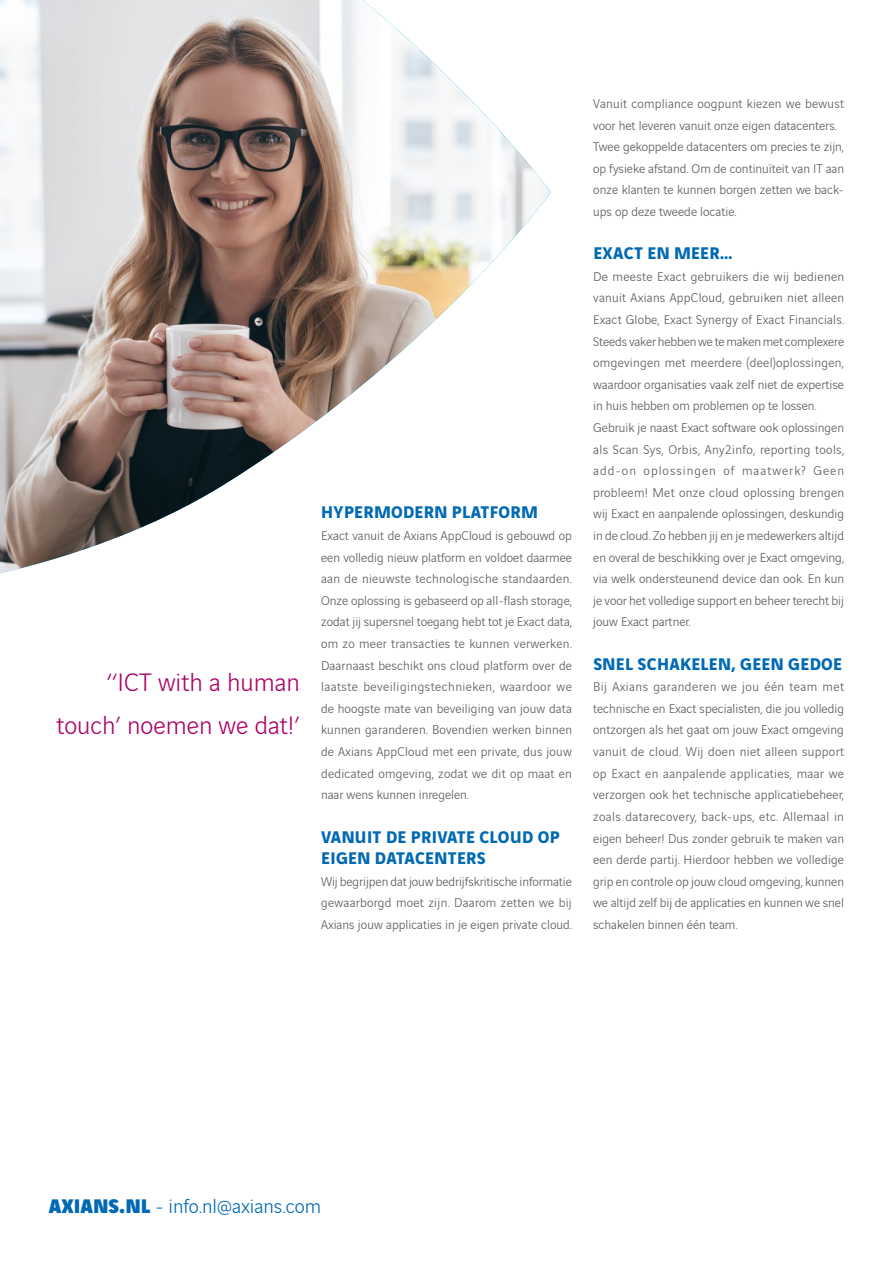
<style>
.page{position:relative;width:893px;height:1263px;background:#fff}
.page>*{position:absolute;margin:0;border:0;box-sizing:border-box;transform-origin:0 0}
.Streamer{font:300 27px/43.2px "Vinci Sans";color:#aa0469;text-align:right}
.Inhoud_cijfer{font:300 21px "Vinci Sans";color:#0069b4}
.Tekstkop{font:700 18px/21.6px "Vinci Sans";letter-spacing:.02em;color:#0069b4}
.Body_tekst{font:300 13.5px/21.6px "Vinci Sans";color:#575756;text-align:justify}
.s1{font-weight:900}
</style>
<div class="page">
<img style="left:0;top:0;width:551px;height:574px">
<p class="Streamer" style="left:56px;top:659px;width:245px">‘‘ICT with a human touch’ noemen we dat!’</p>
<p class="Tekstkop" style="left:321px;top:500px;width:218px">HYPERMODERN PLATFORM</p>
<p class="Body_tekst" style="left:321px;top:524px;width:253px">Exact vanuit de Axians AppCloud is gebouwd op een volledig nieuw platform en voldoet daarmee aan de nieuwste technologische standaarden.<br>Onze oplossing is gebaseerd op all-flash storage, zodat jij supersnel toegang hebt tot je Exact data, om zo meer transacties te kunnen verwerken.<br>Daarnaast beschikt ons cloud platform over de laatste beveiligingstechnieken, waardoor we de hoogste mate van beveiliging van jouw data kunnen garanderen. Bovendien werken binnen de Axians AppCloud met een private, dus jouw dedicated omgeving, zodat we dit op maat en naar wens kunnen inregelen.</p>
<p class="Tekstkop" style="left:321px;top:824px;width:240px">VANUIT DE PRIVATE CLOUD OP<br>EIGEN DATACENTERS</p>
<p class="Body_tekst" style="left:321px;top:869px;width:252px">Wij begrijpen dat jouw bedrijfskritische informatie gewaarborgd moet zijn. Daarom zetten we bij Axians jouw applicaties in je eigen private cloud.</p>
<p class="Body_tekst" style="left:593px;top:92px;width:252px">Vanuit compliance oogpunt kiezen we bewust voor het leveren vanuit onze eigen datacenters.</p>
<p class="Body_tekst" style="left:593px;top:135px;width:252px">Twee gekoppelde datacenters om precies te zijn, op fysieke afstand. Om de continuïteit van IT aan onze klanten te kunnen borgen zetten we back&shy;ups op deze tweede locatie.</p>
<p class="Tekstkop" style="left:593px;top:241px;width:141px">EXACT EN MEER…</p>
<p class="Body_tekst" style="left:593px;top:264px;width:253px">De meeste Exact gebruikers die wij bedienen vanuit Axians AppCloud, gebruiken niet alleen Exact Globe, Exact Synergy of Exact Financials.<br>Steeds vaker hebben we te maken met complexere omgevingen met meerdere (deel)oplossingen, waardoor organisaties vaak zelf niet de expertise in huis hebben om problemen op te lossen.</p>
<p class="Body_tekst" style="left:593px;top:416px;width:253px">Gebruik je naast Exact software ook oplossingen als Scan Sys, Orbis, Any2info, reporting tools, add-on oplossingen of maatwerk? Geen probleem! Met onze cloud oplossing brengen wij Exact en aanpalende oplossingen, deskundig in de cloud. Zo hebben jij en je medewerkers altijd en overal de beschikking over je Exact omgeving, via welk ondersteunend device dan ook. En kun je voor het volledige support en beheer terecht bij jouw Exact partner.</p>
<p class="Tekstkop" style="left:593px;top:651px;width:250px">SNEL SCHAKELEN, GEEN GEDOE</p>
<p class="Body_tekst" style="left:593px;top:675px;width:252px">Bij Axians garanderen we jou één team met technische en Exact specialisten, die jou volledig ontzorgen als het gaat om jouw Exact omgeving vanuit de cloud. Wij doen niet alleen support op Exact en aanpalende applicaties, maar we verzorgen ook het technische applicatiebeheer, zoals datarecovery, back-ups, etc. Allemaal in eigen beheer! Dus zonder gebruik te maken van een derde partij. Hierdoor hebben we volledige grip en controle op jouw cloud omgeving, kunnen we altijd zelf bij de applicaties en kunnen we snel schakelen binnen één team.</p>
<p class="Inhoud_cijfer" style="left:49px;top:1191px;width:274px"><span class="s1">AXIANS.NL</span> - info.nl@axians.com</p>
</div>
